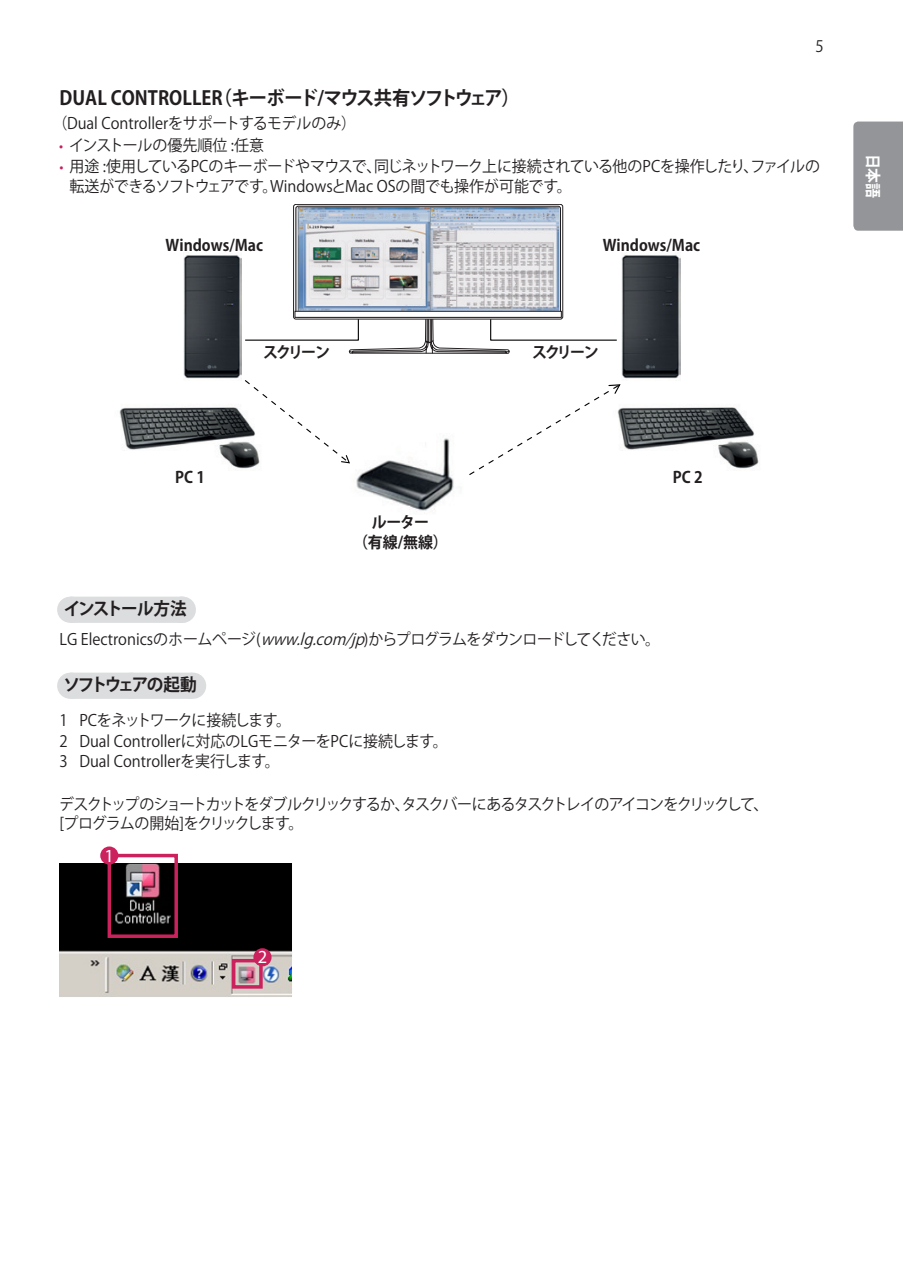
<style>
.page{position:relative;width:903px;height:1275px;background:#fff}
.page>*{position:absolute;margin:0;border:0;box-sizing:border-box;transform-origin:0 0}
.Chapter3{font:700 19.25px "Koz Go Pro";letter-spacing:-.015em;color:#231f20;scale:.95 1}
.t1{font:18.55px "Myriad";color:#fff}
.Gray_Title{font:700 17.5px "Koz Go Pro";letter-spacing:-.145em;color:#231f20;scale:.95 1}
.Gray_Title-2{font:700 17.5px "Koz Go Pro";letter-spacing:-.1em;color:#231f20;scale:.95 1}
.Body{font:15.75px/19.2px "Koz Go Pro";letter-spacing:-.03em;color:#231f20;scale:.95 1}
.Body-2{font:15.75px "Koz Go Pro";color:#231f20;scale:.95 1}
.Body-3{font:15.75px/19.2px "Koz Go Pro";letter-spacing:-.09em;color:#231f20;scale:.95 1}
.t2{font:700 15.75px/19.4px "Koz Go Pro";color:#231f20;text-align:center;scale:.95 1}
.Body-4{font:15.75px "Koz Go Pro";letter-spacing:-.065em;color:#231f20;scale:.95 1}
.t3{font:700 15.75px "Koz Go Pro";color:#fff;scale:.95 1}
.s1{font-size:14px;color:#c8205d}
.s2{font-style:italic}
</style>
<div class="page">
<div style="left:853px;top:122px;width:50px;height:109px;background:#939598"></div>
<div style="left:70px;top:597px;width:112px;height:26px;background:#dcdddf"></div>
<svg style="left:69px;top:597px;width:1px;height:26px"></svg>
<svg style="left:182px;top:597px;width:2px;height:26px"></svg>
<div style="left:70px;top:673px;width:122px;height:26px;background:#dcdddf"></div>
<svg style="left:69px;top:673px;width:1px;height:26px"></svg>
<svg style="left:192px;top:673px;width:2px;height:26px"></svg>
<img style="left:183px;top:255px;width:58px;height:124px">
<img style="left:621px;top:255px;width:59px;height:124px">
<img style="left:621px;top:407px;width:138px;height:62px">
<img style="left:356px;top:438px;width:98px;height:73px">
<svg style="left:245px;top:316px;width:372px;height:38px"></svg>
<svg style="left:245px;top:380px;width:105px;height:84px"></svg>
<svg style="left:469px;top:384px;width:152px;height:91px"></svg>
<img style="left:119px;top:397px;width:145px;height:72px">
<div style="left:293px;top:204px;width:270px;height:115px;border:1px solid #231f20;border-radius:2px"></div>
<div style="left:296px;top:206px;width:265px;height:112px;border:1px solid #231f20;border-radius:2px"></div>
<svg style="left:295px;top:311px;width:266px;height:6px"></svg>
<img style="left:298px;top:207px;width:261px;height:104px">
<div style="left:396px;top:299px;width:29px;height:6px;background:#e6e7e9"></div>
<img style="left:60px;top:863px;width:233px;height:134px">
<div style="left:232px;top:959px;width:31px;height:30px;border:4px solid #cb225e"></div>
<div style="left:108px;top:854px;width:70px;height:84px;border:4px solid #cb225e"></div>
<div style="left:100px;top:846px;width:18px;height:19px;background:#cb225e;border-radius:50%"></div>
<div style="left:253px;top:948px;width:19px;height:18px;background:#cb225e;border-radius:50%"></div>
<p class="Body" style="left:815px;top:37px;width:10px">5</p>
<p class="Chapter3" style="left:60px;top:85px;width:486px">DUAL CONTROLLER（キーボード/マウス共有ソフトウェア）</p>
<p class="Body-2" style="left:52px;top:113px;width:321px">（Dual Controllerをサポートするモデルのみ）</p>
<p class="Body-2" style="left:59px;top:135px;width:217px"><span class="s1">•</span> インストールの優先順位 :任意</p>
<p class="Body" style="left:69px;top:157px;width:791px;text-indent:-10px"><span class="s1">•</span> 用途 :使用しているPCのキーボードやマウスで、同じネットワーク上に接続されている他のPCを操作したり、ファイルの転送ができるソフトウェアです。WindowsとMac OSの間でも操作が可能です。</p>
<p class="t2" style="left:166px;top:236px;width:104px">Windows/Mac</p>
<p class="t2" style="left:603px;top:236px;width:104px">Windows/Mac</p>
<p class="t2" style="left:263px;top:343px;width:72px">スクリーン</p>
<p class="t2" style="left:532px;top:343px;width:72px">スクリーン</p>
<p class="t3" style="left:883px;top:154px;width:48px;rotate:90deg">日本語</p>
<p class="t2" style="left:175px;top:469px;width:33px">PC 1</p>
<p class="t2" style="left:673px;top:469px;width:33px">PC 2</p>
<p class="t2" style="left:353px;top:514px;width:101px">ルーター<br>（有線/無線）</p>
<p class="Gray_Title-2" style="left:64px;top:598px;width:131px">インストール方法</p>
<p class="Body" style="left:60px;top:630px;width:634px">LG Electronicsのホームページ(<span class="s2">www.lg.com/jp</span>)からプログラムをダウンロードしてください。</p>
<p class="Gray_Title" style="left:63px;top:674px;width:142px">ソフトウェアの起動</p>
<p class="Body-4" style="left:60px;top:710px;width:245px">1 PCをネットワークに接続します。</p>
<p class="Body-2" style="left:60px;top:731px;width:410px">2 Dual Controllerに対応のLGモニターをPCに接続します。</p>
<p class="Body-2" style="left:60px;top:751px;width:233px">3 Dual Controllerを実行します。</p>
<p class="Body-3" style="left:59px;top:795px;width:748px">デスクトップのショートカットをダブルクリックするか、タスクバーにあるタスクトレイのアイコンをクリックして、[プログラムの開始]をクリックします。</p>
<p class="t1" style="left:105px;top:846px;width:11px">1</p>
<p class="t1" style="left:258px;top:948px;width:11px">2</p>
</div>
